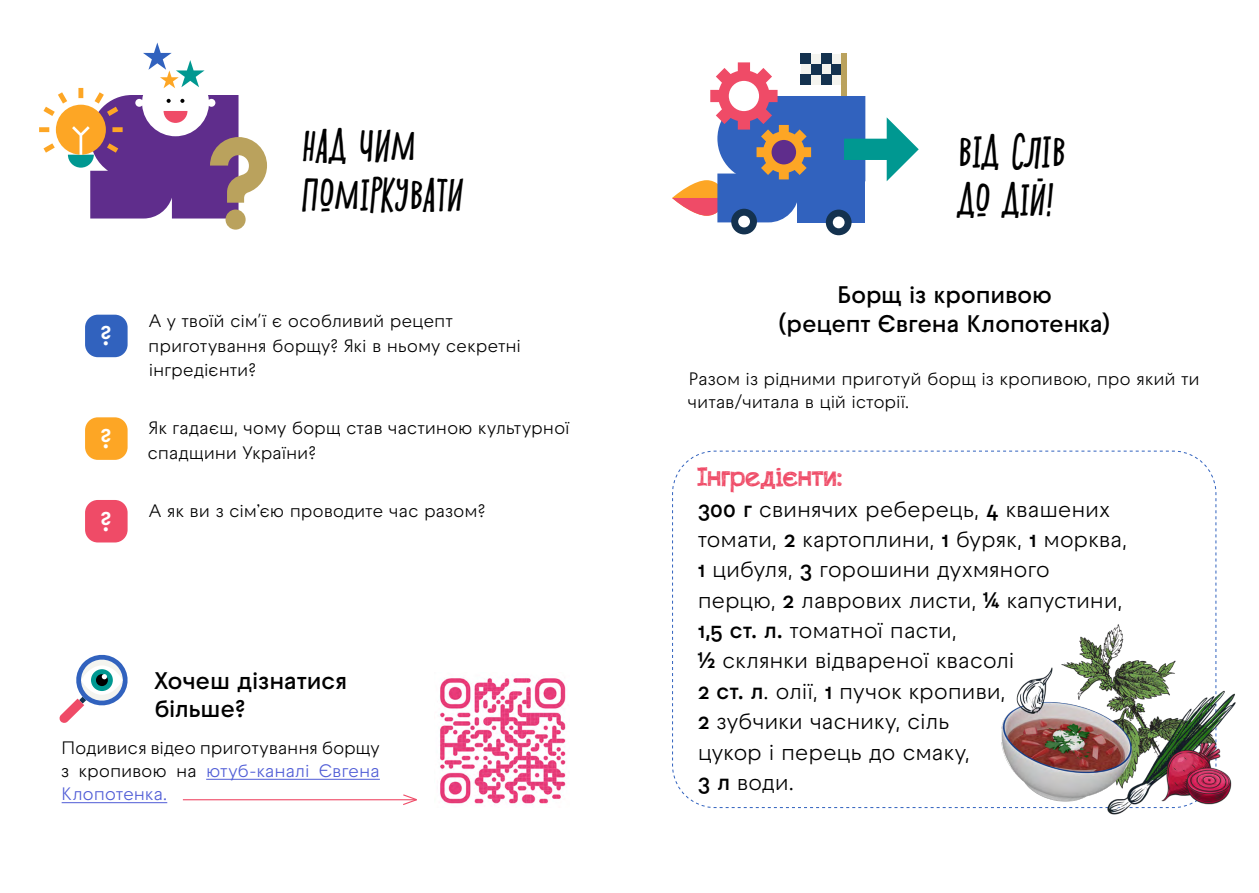
<style>
.page{position:relative;width:1259px;height:893px;background:#fff}
.page>*{position:absolute;margin:0;border:0;box-sizing:border-box;transform-origin:0 0}
.t1{font:italic 39px/48.8px "Shnobel";letter-spacing:-.03em;color:#000}
.t2{font:27px "appleberry";color:#ef4b67}
.t3{font:600 27px "Raptor V3 Premium";color:#fff}
.t4{font:600 24px/28.8px "Raptor V3 Premium";letter-spacing:-.015em;color:#000;text-align:center}
.t5{font:22.5px/30.5px "Raptor V3 Premium";letter-spacing:-.015em;color:#000}
.t6{font:18px/24.3px "Raptor V3 Premium";letter-spacing:-.015em;color:#000}
.s1{color:#4f5cd6}
.s2{font-weight:600}
</style>
<div class="page">
<svg style="left:672px;top:450px;width:544px;height:358px"></svg>
<div style="left:85px;top:315px;width:43px;height:42px;background:#3162be;border-radius:13px"></div>
<div style="left:85px;top:417px;width:43px;height:43px;background:#fda625;border-radius:13px"></div>
<div style="left:85px;top:500px;width:43px;height:42px;background:#ef4b67;border-radius:13px"></div>
<svg style="left:39px;top:43px;width:228px;height:187px"></svg>
<div style="left:826px;top:210px;width:25px;height:25px;background:#14324f;border-radius:50%"></div>
<div style="left:833px;top:217px;width:11px;height:11px;background:#fff;border-radius:50%"></div>
<div style="left:731px;top:209px;width:26px;height:25px;background:#14324f;border-radius:50%"></div>
<div style="left:738px;top:216px;width:12px;height:11px;background:#fff;border-radius:50%"></div>
<div style="left:800px;top:54px;width:41px;height:30px;background:#f4f4ef"></div>
<svg style="left:672px;top:62px;width:246px;height:160px"></svg>
<div style="left:729px;top:81px;width:30px;height:30px;background:#fff;border-radius:50%"></div>
<div style="left:821px;top:54px;width:10px;height:10px;background:#14324f"></div>
<div style="left:800px;top:54px;width:11px;height:10px;background:#14324f"></div>
<div style="left:831px;top:64px;width:10px;height:10px;background:#14324f"></div>
<div style="left:811px;top:64px;width:10px;height:10px;background:#14324f"></div>
<div style="left:821px;top:74px;width:10px;height:10px;background:#14324f"></div>
<div style="left:800px;top:74px;width:11px;height:10px;background:#14324f"></div>
<div style="left:841px;top:54px;width:5px;height:42px;background:#baa25d"></div>
<hr style="left:206px;top:779px;width:174px;height:1px;background:#4f5cd6">
<hr style="left:62px;top:802px;width:105px;height:1px;background:#4f5cd6">
<svg style="left:59px;top:654px;width:69px;height:69px"></svg>
<hr style="left:183px;top:799px;width:234px;height:1px;background:#ef4b67">
<svg style="left:402px;top:794px;width:15px;height:11px"></svg>
<img style="left:439px;top:677px;width:127px;height:128px">
<img style="left:1001px;top:591px;width:235px;height:224px">
<h2 class="t3" style="left:100px;top:316px;width:14px">?</h2>
<h2 class="t3" style="left:100px;top:419px;width:14px">?</h2>
<h1 class="t1" style="left:302px;top:121px;width:163px">НАД ЧИМ<br>ПОМІРКУВАТИ</h1>
<h1 class="t1" style="left:957px;top:127px;width:111px">ВІД СЛІВ<br>ДО ДІЙ!</h1>
<p class="t6" style="left:148px;top:309px;width:374px">А у твоїй сім′ї є особливий рецепт приготування борщу? Які в ньому секретні інгредієнти?</p>
<p class="t6" style="left:147px;top:416px;width:423px">Як гадаєш, чому борщ став частиною культурної спадщини України?</p>
<h3 class="t4" style="left:777px;top:279px;width:335px">Борщ із кропивою<br>(рецепт Євгена Клопотенка)</h3>
<p class="t6" style="left:687px;top:367px;width:513px;line-height:23.4px">Разом із рідними приготуй борщ із кропивою, про який ти читав/читала в цій історії.</p>
<h2 class="t3" style="left:100px;top:502px;width:14px">?</h2>
<p class="t6" style="left:149px;top:498px;width:339px">А як ви з сім’єю проводите час разом?</p>
<h3 class="t4" style="left:154px;top:665px;width:195px;text-align:left">Хочеш дізнатися більше?</h3>
<p class="t6" style="left:61px;top:736px;width:320px;line-height:23.4px;text-align:justify">Подивися відео приготування борщу з кропивою на <span class="s1">ютуб-каналі Євгена Клопотенка.</span></p>
<h2 class="t2" style="left:698px;top:459px;width:146px">Інгредієнти:</h2>
<p class="t5" style="left:698px;top:493px;width:431px"><span class="s2">300 г</span> свинячих реберець, <span class="s2">4</span> квашених томати, <span class="s2">2</span> картоплини, <span class="s2">1</span> буряк, <span class="s2">1</span> морква,<br><span class="s2">1</span> цибуля, <span class="s2">3</span> горошини духмяного перцю, <span class="s2">2</span> лаврових листи, <span class="s2">¼</span> капустини,<br><span class="s2">1,5 ст. л.</span> томатної пасти,<br><span class="s2">½</span> склянки відвареної квасолі<br><span class="s2">2 ст. л</span>. олії, <span class="s2">1</span> пучок кропиви,<br><span class="s2">2</span> зубчики часнику, сіль<br>цукор і перець до смаку,<br><span class="s2">3 л</span> води.</p>
</div>
